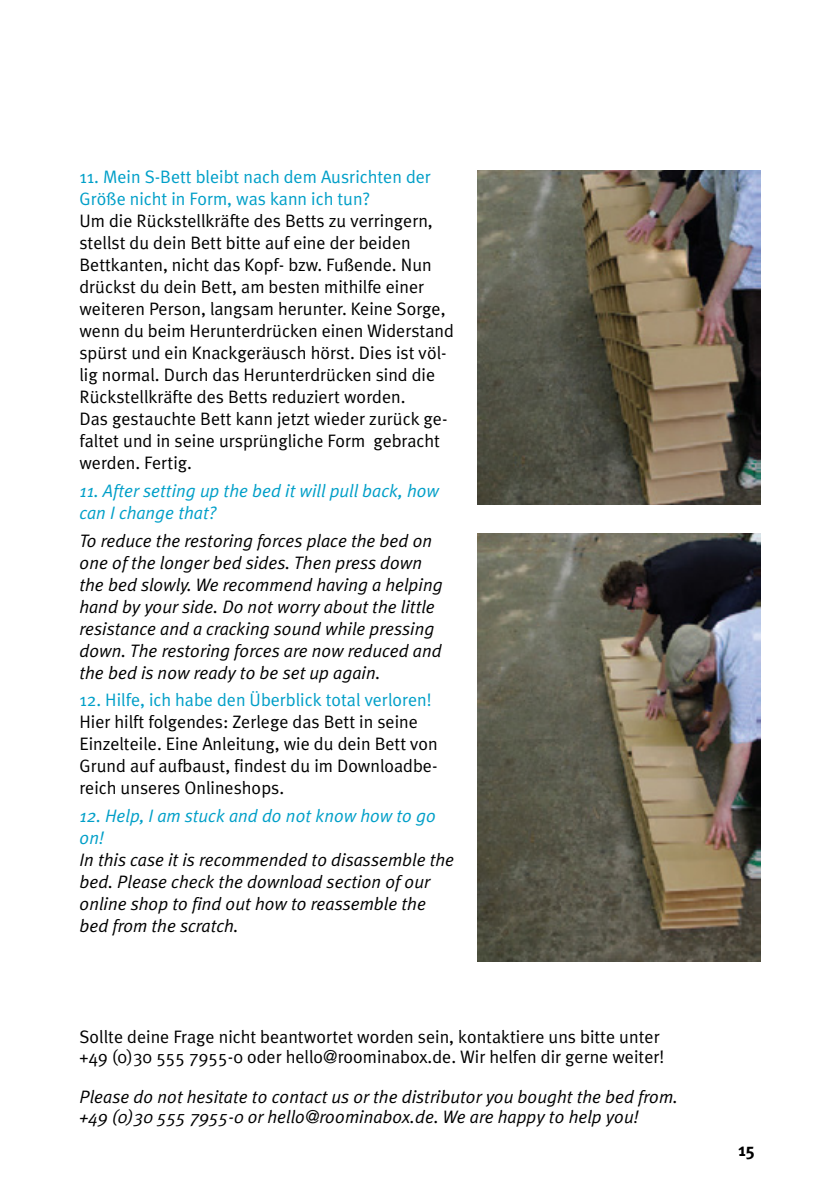
<style>
.page{position:relative;width:840px;height:1191px;background:#fff}
.page>*{position:absolute;margin:0;border:0;box-sizing:border-box;transform-origin:0 0}
.t1{font:18px/22px "Meta Plus";color:#000}
.t2{font:italic 18px/22px "Meta Plus";color:#000}
.t3{font:18px/22px "Meta Plus";color:#009fc8}
.t4{font:italic 18px/22px "Meta Plus";color:#009fc8}
.t5{font:700 18px "Meta Plus";color:#000}
</style>
<div class="page">
<img style="left:477px;top:170px;width:283px;height:335px">
<img style="left:477px;top:533px;width:283px;height:428px">
<p class="t3" style="left:79px;top:166px;width:353px">11. Mein S-Bett bleibt nach dem Ausrichten der<br>Größe nicht in Form, was kann ich tun?</p>
<p class="t1" style="left:79px;top:210px;width:375px">Um die Rückstellkräfte des Betts zu verringern, stellst du dein Bett bitte auf eine der beiden Bettkanten, nicht das Kopf- bzw. Fußende. Nun drückst du dein Bett, am besten mithilfe einer weiteren Person, langsam herunter. Keine Sorge, wenn du beim Herunterdrücken einen Widerstand spürst und ein Knackgeräusch hörst. Dies ist völ&shy;lig normal. Durch das Herunterdrücken sind die Rückstellkräfte des Betts reduziert worden.<br>Das gestauchte Bett kann jetzt wieder zurück ge&shy;faltet und in seine ursprüngliche Form gebracht werden. Fertig.</p>
<p class="t4" style="left:79px;top:479px;width:361px">11. After setting up the bed it will pull back, how can I change that?</p>
<p class="t2" style="left:79px;top:529px;width:364px">To reduce the restoring forces place the bed on one of the longer bed sides. Then press down the bed slowly. We recommend having a helping hand by your side. Do not worry about the little resistance and a cracking sound while pressing down. The restoring forces are now reduced and the bed is now ready to be set up again.</p>
<p class="t3" style="left:79px;top:689px;width:353px">12. Hilfe, ich habe den Überblick total verloren!</p>
<p class="t1" style="left:79px;top:711px;width:359px">Hier hilft folgendes: Zerlege das Bett in seine Einzelteile. Eine Anleitung, wie du dein Bett von Grund auf aufbaust, findest du im Downloadbe&shy;reich unseres Onlineshops.</p>
<p class="t4" style="left:79px;top:804px;width:358px">12. Help, I am stuck and do not know how to go on!</p>
<p class="t2" style="left:79px;top:848px;width:376px">In this case it is recommended to disassemble the bed. Please check the download section of our online shop to find out how to reassemble the bed from the scratch.</p>
<p class="t1" style="left:79px;top:1026px;width:586px;line-height:20px">Sollte deine Frage nicht beantwortet worden sein, kontaktiere uns bitte unter +49 (0)30 555 7955-0 oder hello@roominabox.de. Wir helfen dir gerne weiter!</p>
<p class="t2" style="left:79px;top:1086px;width:599px;line-height:20px">Please do not hesitate to contact us or the distributor you bought the bed from. +49 (0)30 555 7955-0 or hello@roominabox.de. We are happy to help you!</p>
<p class="t5" style="left:738px;top:1139px;width:18px">15</p>
</div>
